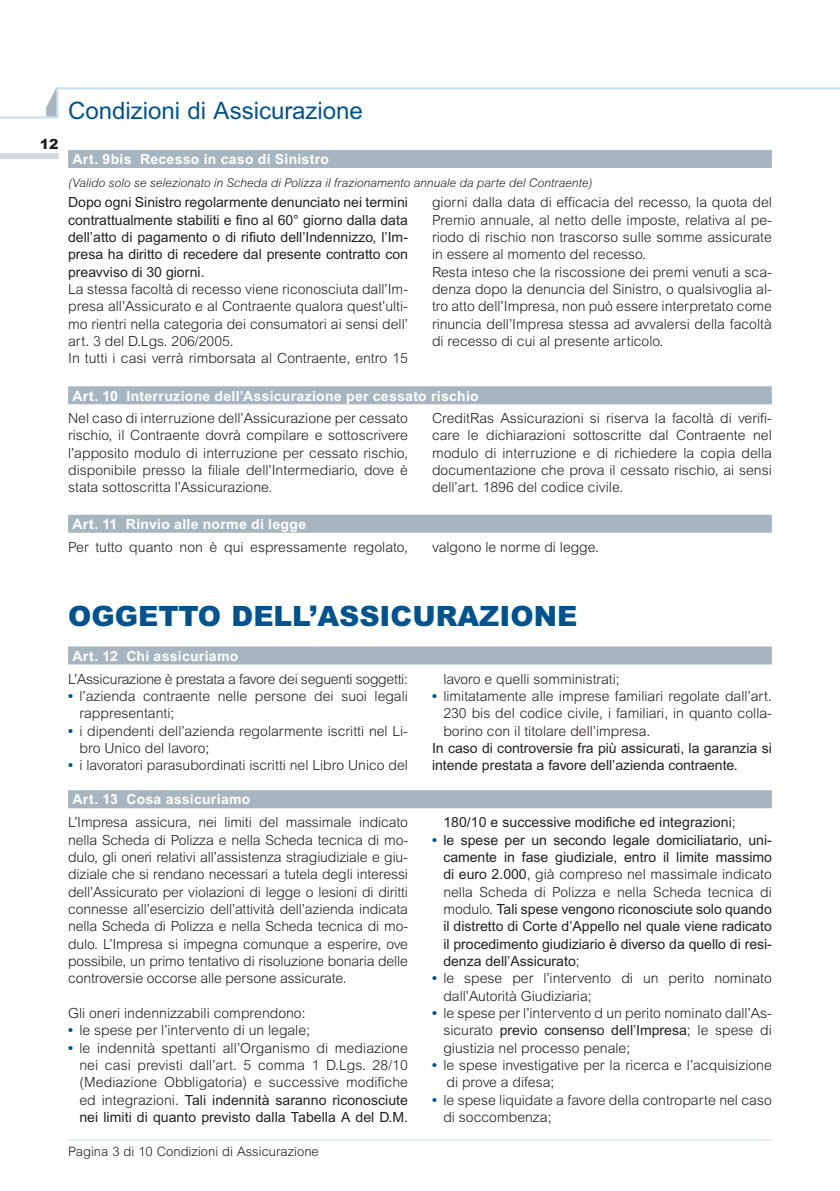
<style>
.page{position:relative;width:840px;height:1191px;background:#fff}
.page>*{position:absolute;margin:0;border:0;box-sizing:border-box;transform-origin:0 0}
.t1{font:900 28px "Arial";color:#01538f}
.t2{font:24px "Arial";color:#01538f}
.t3{font:300 14px/17.4px "Arial";color:#231f20}
.t4{font:14px/17.4px "Arial";color:#231f20;text-align:justify}
.t5{font:700 14px "Arial";letter-spacing:.02em;color:#fff}
.t6{font:300 14px "Arial";letter-spacing:-.02em;color:#231f20}
.t7{font:900 14px "Arial";color:#231f20}
.t8{font:300 13px "Arial";color:#231f20}
.t9{font:italic 300 12px "Arial";color:#231f20}
.s1{font-weight:700;color:#01538f}
.s2{font-weight:400}
.s3{font-weight:300}
</style>
<div class="page">
<div style="left:0;top:153px;width:58px;height:6px;background:#cfd8dd"></div>
<svg style="left:0;top:87px;width:839px;height:32px"></svg>
<svg style="left:46px;top:87px;width:10px;height:29px"></svg>
<hr style="left:68px;top:1139px;width:703px;height:1px;background:#c7dff2">
<div style="left:68px;top:150px;width:703px;height:18px;background:#a7b6be"></div>
<div style="left:68px;top:386px;width:703px;height:18px;background:#a7b6be"></div>
<div style="left:68px;top:515px;width:703px;height:18px;background:#a7b6be"></div>
<div style="left:68px;top:646px;width:703px;height:18px;background:#a7b6be"></div>
<div style="left:68px;top:790px;width:703px;height:18px;background:#a7b6be"></div>
<p class="t7" style="left:40px;top:135px;width:20px">12</p>
<h2 class="t2" style="left:68px;top:96px;width:296px">Condizioni di Assicurazione</h2>
<p class="t5" style="left:72px;top:151px;width:258px">Art. 9bis Recesso in caso di Sinistro</p>
<p class="t9" style="left:68px;top:176px;width:525px">(Valido solo se selezionato in Scheda di Polizza il frazionamento annuale da parte del Contraente)</p>
<p class="t4" style="left:68px;top:194px;width:341px">Dopo ogni Sinistro regolarmente denunciato nei termini contrattualmente stabiliti e fino al 60° giorno dalla data dell’atto di pagamento o di rifiuto dell’Indennizzo, l’Im&shy;presa ha diritto di recedere dal presente contratto con preavviso di 30 giorni.</p>
<p class="t3" style="left:68px;top:280px;width:341px">La stessa facoltà di recesso viene riconosciuta dall’Im&shy;presa all’Assicurato e al Contraente qualora quest’ulti&shy;mo rientri nella categoria dei consumatori ai sensi dell’ art. 3 del D.Lgs. 206/2005.<br>In tutti i casi verrà rimborsata al Contraente, entro 15</p>
<p class="t3" style="left:432px;top:194px;width:341px">giorni dalla data di efficacia del recesso, la quota del Premio annuale, al netto delle imposte, relativa al pe&shy;riodo di rischio non trascorso sulle somme assicurate in essere al momento del recesso.<br>Resta inteso che la riscossione dei premi venuti a sca&shy;denza dopo la denuncia del Sinistro, o qualsivoglia al&shy;tro atto dell’Impresa, non può essere interpretato come rinuncia dell’Impresa stessa ad avvalersi della facoltà di recesso di cui al presente articolo.</p>
<p class="t5" style="left:72px;top:387px;width:407px">Art. 10 Interruzione dell’Assicurazione per cessato rischio</p>
<p class="t3" style="left:68px;top:410px;width:341px;text-align:justify">Nel caso di interruzione dell’Assicurazione per cessato rischio, il Contraente dovrà compilare e sottoscrivere l’apposito modulo di interruzione per cessato rischio, disponibile presso la filiale dell’Intermediario, dove è stata sottoscritta l’Assicurazione.</p>
<p class="t3" style="left:432px;top:410px;width:341px;text-align:justify">CreditRas Assicurazioni si riserva la facoltà di verifi&shy;care le dichiarazioni sottoscritte dal Contraente nel modulo di interruzione e di richiedere la copia della documentazione che prova il cessato rischio, ai sensi dell’art. 1896 del codice civile.</p>
<p class="t5" style="left:72px;top:516px;width:235px">Art. 11 Rinvio alle norme di legge</p>
<p class="t3" style="left:68px;top:538px;width:341px">Per tutto quanto non è qui espressamente regolato,</p>
<p class="t3" style="left:432px;top:538px;width:168px">valgono le norme di legge.</p>
<h1 class="t1" style="left:68px;top:598px;width:510px">OGGETTO DELL’ASSICURAZIONE</h1>
<p class="t5" style="left:72px;top:647px;width:167px">Art. 12 Chi assicuriamo</p>
<p class="t6" style="left:68px;top:671px;width:341px">L’Assicurazione è prestata a favore dei seguenti soggetti:</p>
<p class="t3" style="left:79px;top:687px;width:330px;text-indent:-11px"><span class="s1">•</span> l’azienda contraente nelle persone dei suoi legali rappresentanti;</p>
<p class="t3" style="left:79px;top:722px;width:330px;text-indent:-11px"><span class="s1">•</span> i dipendenti dell’azienda regolarmente iscritti nel Li&shy;bro Unico del lavoro;</p>
<p class="t3" style="left:68px;top:756px;width:341px"><span class="s1">•</span> i lavoratori parasubordinati iscritti nel Libro Unico del</p>
<p class="t3" style="left:443px;top:670px;width:178px">lavoro e quelli somministrati;</p>
<p class="t3" style="left:443px;top:687px;width:330px;text-align:justify;text-indent:-11px"><span class="s1">•</span> limitatamente alle imprese familiari regolate dall’art.<br>230 bis del codice civile, i familiari, in quanto colla&shy;borino con il titolare dell’impresa.</p>
<p class="t4" style="left:432px;top:739px;width:341px">In caso di controversie fra più assicurati, la garanzia si intende prestata a favore dell’azienda contraente.</p>
<p class="t5" style="left:72px;top:791px;width:179px">Art. 13 Cosa assicuriamo</p>
<p class="t3" style="left:68px;top:813px;width:341px;text-align:justify">L’Impresa assicura, nei limiti del massimale indicato nella Scheda di Polizza e nella Scheda tecnica di mo&shy;dulo, gli oneri relativi all’assistenza stragiudiziale e giu&shy;diziale che si rendano necessari a tutela degli interessi dell’Assicurato per violazioni di legge o lesioni di diritti connesse all’esercizio dell’attività dell’azienda indicata nella Scheda di Polizza e nella Scheda tecnica di mo&shy;dulo. L’Impresa si impegna comunque a esperire, ove possibile, un primo tentativo di risoluzione bonaria delle controversie occorse alle persone assicurate.</p>
<p class="t3" style="left:68px;top:1004px;width:239px">Gli oneri indennizzabili comprendono:</p>
<p class="t3" style="left:68px;top:1021px;width:243px"><span class="s1">•</span> le spese per l’intervento di un legale;</p>
<p class="t3" style="left:79px;top:1039px;width:330px;text-align:justify;text-indent:-11px"><span class="s1">•</span> le indennità spettanti all’Organismo di mediazione nei casi previsti dall’art. 5 comma 1 D.Lgs. 28/10 (Mediazione Obbligatoria) e successive modifiche ed integrazioni. <span class="s2">Tali indennità saranno riconosciute nei limiti di quanto previsto dalla Tabella A del D.M.</span></p>
<p class="t8" style="left:68px;top:1144px;width:252px">Pagina 3 di 10 Condizioni di Assicurazione</p>
<p class="t4" style="left:443px;top:813px;width:294px">180/10 e successive modifiche ed integrazioni<span class="s3">;</span></p>
<p class="t4" style="left:443px;top:831px;width:330px;text-indent:-11px"><span class="s1">•</span> le spese per un secondo legale domiciliatario, uni&shy;camente in fase giudiziale, entro il limite massimo di euro 2.000<span class="s3">, già compreso nel massimale indicato nella Scheda di Polizza e nella Scheda tecnica di modulo.</span> Tali spese vengono riconosciute solo quando il distretto di Corte d’Appello nel quale viene radicato il procedimento giudiziario è diverso da quello di resi&shy;denza dell’Assicurato<span class="s3">;</span></p>
<p class="t3" style="left:443px;top:969px;width:330px;text-indent:-11px"><span class="s1">•</span> le spese per l’intervento di un perito nominato dall’Autorità Giudiziaria;</p>
<p class="t3" style="left:443px;top:1004px;width:330px;text-align:justify;text-indent:-11px"><span class="s1">•</span> le spese per l’intervento d un perito nominato dall’As&shy;sicurato <span class="s2">previo consenso dell’Impresa</span>; le spese di giustizia nel processo penale;</p>
<p class="t3" style="left:446px;top:1056px;width:327px;text-indent:-14px"><span class="s1">•</span> le spese investigative per la ricerca e l’acquisizione di prove a difesa;</p>
<p class="t3" style="left:443px;top:1091px;width:330px;text-indent:-11px"><span class="s1">•</span> le spese liquidate a favore della controparte nel caso di soccombenza;</p>
</div>
